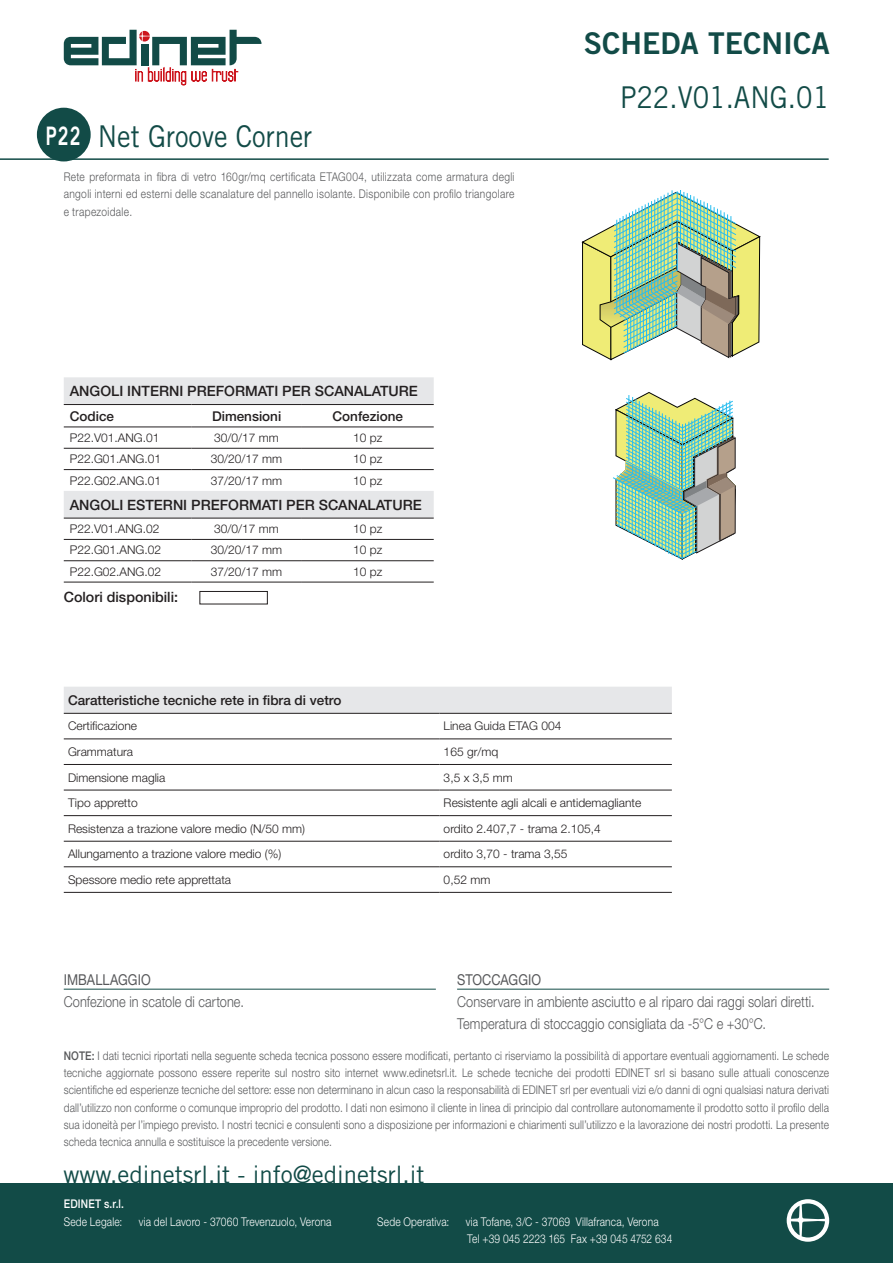
<style>
.page{position:relative;width:893px;height:1263px;background:#fff}
.page>*{position:absolute;margin:0;border:0;box-sizing:border-box;transform-origin:0 0}
.ProductTitle{font:30px "Trade Gothic";color:#124b47;scale:.9 1}
.t1{font:30px "Trade Gothic Bold Two";color:#124b47}
.t2{font:25.5px "Trade Gothic Bold Two";color:#fff;scale:.7 1}
.t3{font:24px "Trade Gothic";color:#124b47}
.BodyCopy{font:300 15px "Helvetica Neue LT Std";letter-spacing:.005em;color:#57585a;scale:.85 1}
.Imballaggio-Stoccagg{font:15px "Helvetica Neue LT Std";letter-spacing:.005em;color:#57585a;scale:.85 1}
.Table_Title{font:500 14.25px "Helvetica Neue LT Std";color:#231f20}
.Color{font:500 14.25px "Helvetica Neue LT Std";color:#231f20}
.Table_Header{font:500 13.5px "Helvetica Neue LT Std";color:#231f20}
.BodyCopy-2{font:300 12px/17.2px "Helvetica Neue LT Std";letter-spacing:.02em;color:#57585a;text-align:justify;scale:.85 1}
.Table_BodyCopy{font:300 12px "Helvetica Neue LT Std";color:#231f20}
.t4{font:300 12px/17.7px "Helvetica Neue LT Std";letter-spacing:.015em;color:#fff;scale:.85 1}
.t5{font:500 12px "Helvetica Neue LT Std";letter-spacing:.015em;color:#fff;scale:.85 1}
.s1{font-weight:500}
</style>
<div class="page">
<hr style="left:0;top:158px;width:829px;height:2px;background:#124b47">
<div style="left:37px;top:108px;width:54px;height:53px;background:#124b47;border-radius:50%"></div>
<hr style="left:672px;top:190px;width:1px;height:80px;background:#28bdef">
<hr style="left:680px;top:190px;width:1px;height:55px;background:#28bdef">
<svg style="left:582px;top:191px;width:178px;height:169px"></svg>
<svg style="left:613px;top:392px;width:123px;height:168px"></svg>
<svg style="left:64px;top:30px;width:197px;height:55px"></svg>
<div style="left:0;top:1183px;width:893px;height:80px;background:#124b47"></div>
<svg style="left:787px;top:1199px;width:42px;height:43px"></svg>
<div style="left:64px;top:687px;width:608px;height:26px;background:#e6e7e9"></div>
<hr style="left:64px;top:713px;width:375px;height:1px;background:#231f20">
<hr style="left:439px;top:713px;width:233px;height:1px;background:#231f20">
<hr style="left:64px;top:739px;width:375px;height:1px;background:#231f20">
<hr style="left:439px;top:739px;width:233px;height:1px;background:#231f20">
<hr style="left:64px;top:764px;width:375px;height:1px;background:#231f20">
<hr style="left:439px;top:764px;width:233px;height:1px;background:#231f20">
<hr style="left:64px;top:790px;width:375px;height:1px;background:#231f20">
<hr style="left:439px;top:790px;width:233px;height:1px;background:#231f20">
<hr style="left:64px;top:815px;width:375px;height:1px;background:#231f20">
<hr style="left:439px;top:815px;width:233px;height:1px;background:#231f20">
<hr style="left:64px;top:841px;width:375px;height:1px;background:#231f20">
<hr style="left:439px;top:841px;width:233px;height:1px;background:#231f20">
<hr style="left:64px;top:866px;width:375px;height:1px;background:#231f20">
<hr style="left:439px;top:866px;width:233px;height:1px;background:#231f20">
<hr style="left:64px;top:892px;width:375px;height:1px;background:#231f20">
<hr style="left:439px;top:892px;width:233px;height:1px;background:#231f20">
<hr style="left:64px;top:989px;width:372px;height:1px;background:#124b47">
<hr style="left:457px;top:989px;width:372px;height:1px;background:#124b47">
<div style="left:199px;top:591px;width:69px;height:13px;border:1px solid #231f20"></div>
<svg style="left:64px;top:377px;width:370px;height:141px"></svg>
<hr style="left:64px;top:427px;width:127px;height:1px;background:#231f20">
<hr style="left:191px;top:427px;width:111px;height:1px;background:#231f20">
<hr style="left:302px;top:427px;width:132px;height:1px;background:#231f20">
<hr style="left:64px;top:448px;width:127px;height:1px;background:#231f20">
<hr style="left:191px;top:448px;width:111px;height:1px;background:#231f20">
<hr style="left:302px;top:448px;width:132px;height:1px;background:#231f20">
<hr style="left:64px;top:469px;width:127px;height:1px;background:#231f20">
<hr style="left:191px;top:469px;width:111px;height:1px;background:#231f20">
<hr style="left:302px;top:469px;width:132px;height:1px;background:#231f20">
<hr style="left:64px;top:518px;width:127px;height:1px;background:#231f20">
<hr style="left:191px;top:518px;width:111px;height:1px;background:#231f20">
<hr style="left:302px;top:518px;width:132px;height:1px;background:#231f20">
<hr style="left:64px;top:539px;width:127px;height:1px;background:#231f20">
<hr style="left:191px;top:539px;width:111px;height:1px;background:#231f20">
<hr style="left:302px;top:539px;width:132px;height:1px;background:#231f20">
<hr style="left:64px;top:560px;width:127px;height:1px;background:#231f20">
<hr style="left:191px;top:560px;width:111px;height:1px;background:#231f20">
<hr style="left:302px;top:560px;width:132px;height:1px;background:#231f20">
<hr style="left:64px;top:582px;width:127px;height:1px;background:#231f20">
<hr style="left:191px;top:582px;width:111px;height:1px;background:#231f20">
<hr style="left:64px;top:404px;width:127px;height:1px;background:#231f20">
<hr style="left:191px;top:404px;width:111px;height:1px;background:#231f20">
<hr style="left:302px;top:404px;width:132px;height:1px;background:#231f20">
<hr style="left:302px;top:582px;width:132px;height:1px;background:#231f20">
<h1 class="t1" style="left:584px;top:25px;width:247px">SCHEDA TECNICA</h1>
<p class="ProductTitle" style="left:98px;top:118px;width:240px">Net Groove Corner</p>
<p class="BodyCopy-2" style="left:64px;top:168px;width:532px">Rete preformata in fibra di vetro 160gr/mq certificata ETAG004, utilizzata come armatura degli angoli interni ed esterni delle scanalature del pannello isolante. Disponibile con profilo triangolare e trapezoidale.</p>
<p class="t2" style="left:46px;top:120px;width:52px">P22</p>
<p class="Table_Title" style="left:70px;top:382px;width:349px">ANGOLI INTERNI PREFORMATI PER SCANALATURE</p>
<p class="Table_Header" style="left:70px;top:408px;width:46px">Codice</p>
<p class="Table_Header" style="left:212px;top:408px;width:71px">Dimensioni</p>
<p class="Table_Header" style="left:333px;top:408px;width:72px">Confezione</p>
<p class="Table_BodyCopy" style="left:70px;top:430px;width:91px">P22.V01.ANG.01</p>
<p class="Table_BodyCopy" style="left:214px;top:430px;width:66px">30/0/17 mm</p>
<p class="Table_BodyCopy" style="left:353px;top:430px;width:31px">10 pz</p>
<p class="Table_BodyCopy" style="left:70px;top:452px;width:93px">P22.G01.ANG.01</p>
<p class="Table_BodyCopy" style="left:211px;top:452px;width:73px">30/20/17 mm</p>
<p class="Table_BodyCopy" style="left:353px;top:452px;width:31px">10 pz</p>
<p class="Table_BodyCopy" style="left:70px;top:473px;width:93px">P22.G02.ANG.01</p>
<p class="Table_BodyCopy" style="left:211px;top:473px;width:73px">37/20/17 mm</p>
<p class="Table_BodyCopy" style="left:353px;top:473px;width:31px">10 pz</p>
<p class="Table_Title" style="left:70px;top:496px;width:353px">ANGOLI ESTERNI PREFORMATI PER SCANALATURE</p>
<p class="Table_BodyCopy" style="left:70px;top:521px;width:91px">P22.V01.ANG.02</p>
<p class="Table_BodyCopy" style="left:214px;top:521px;width:66px">30/0/17 mm</p>
<p class="Table_BodyCopy" style="left:353px;top:521px;width:31px">10 pz</p>
<p class="Table_BodyCopy" style="left:70px;top:543px;width:93px">P22.G01.ANG.02</p>
<p class="Table_BodyCopy" style="left:211px;top:543px;width:73px">30/20/17 mm</p>
<p class="Table_BodyCopy" style="left:353px;top:543px;width:31px">10 pz</p>
<p class="Table_BodyCopy" style="left:70px;top:564px;width:93px">P22.G02.ANG.02</p>
<p class="Table_BodyCopy" style="left:211px;top:564px;width:73px">37/20/17 mm</p>
<p class="Table_BodyCopy" style="left:353px;top:564px;width:31px">10 pz</p>
<p class="Color" style="left:64px;top:588px;width:116px">Colori disponibili:</p>
<p class="ProductTitle" style="left:620px;top:79px;width:234px">P22.V01.ANG.01</p>
<p class="Table_Header" style="left:68px;top:692px;width:275px">Caratteristiche tecniche rete in fibra di vetro</p>
<p class="Table_BodyCopy" style="left:68px;top:719px;width:71px">Certificazione</p>
<p class="Table_BodyCopy" style="left:444px;top:719px;width:119px">Linea Guida ETAG 004</p>
<p class="Table_BodyCopy" style="left:68px;top:744px;width:67px">Grammatura</p>
<p class="Table_BodyCopy" style="left:444px;top:744px;width:56px">165 gr/mq</p>
<p class="Table_BodyCopy" style="left:68px;top:770px;width:99px">Dimensione maglia</p>
<p class="Table_BodyCopy" style="left:444px;top:770px;width:71px">3,5 x 3,5 mm</p>
<p class="Table_BodyCopy" style="left:68px;top:795px;width:71px">Tipo appretto</p>
<p class="Table_BodyCopy" style="left:444px;top:795px;width:199px">Resistente agli alcali e antidemagliante</p>
<p class="Table_BodyCopy" style="left:68px;top:821px;width:238px">Resistenza a trazione valore medio (N/50 mm)</p>
<p class="Table_BodyCopy" style="left:444px;top:821px;width:159px">ordito 2.407,7 - trama 2.105,4</p>
<p class="Table_BodyCopy" style="left:68px;top:847px;width:215px">Allungamento a trazione valore medio (%)</p>
<p class="Table_BodyCopy" style="left:444px;top:847px;width:125px">ordito 3,70 - trama 3,55</p>
<p class="Table_BodyCopy" style="left:68px;top:872px;width:165px">Spessore medio rete apprettata</p>
<p class="Table_BodyCopy" style="left:444px;top:872px;width:48px">0,52 mm</p>
<p class="Imballaggio-Stoccagg" style="left:64px;top:970px;width:104px">IMBALLAGGIO</p>
<p class="BodyCopy" style="left:64px;top:992px;width:213px">Confezione in scatole di cartone.</p>
<p class="Imballaggio-Stoccagg" style="left:457px;top:970px;width:100px">STOCCAGGIO</p>
<p class="BodyCopy" style="left:457px;top:992px;width:422px">Conservare in ambiente asciutto e al riparo dai raggi solari diretti.</p>
<p class="BodyCopy" style="left:457px;top:1014px;width:365px">Temperatura di stoccaggio consigliata da -5°C e +30°C.</p>
<p class="BodyCopy-2" style="left:64px;top:1047px;width:902px"><span class="s1">NOTE:</span> I dati tecnici riportati nella seguente scheda tecnica possono essere modificati, pertanto ci riserviamo la possibilità di apportare eventuali aggiornamenti. Le schede tecniche aggiornate possono essere reperite sul nostro sito internet www.edinetsrl.it. Le schede tecniche dei prodotti EDINET srl si basano sulle attuali conoscenze scientifiche ed esperienze tecniche del settore: esse non determinano in alcun caso la responsabilità di EDINET srl per eventuali vizi e/o danni di ogni qualsiasi natura derivati dall’utilizzo non conforme o comunque improprio del prodotto. I dati non esimono il cliente in linea di principio dal controllare autonomamente il prodotto sotto il profilo della sua idoneità per l’impiego previsto. I nostri tecnici e consulenti sono a disposizione per informazioni e chiarimenti sull’utilizzo e la lavorazione dei nostri prodotti. La presente scheda tecnica annulla e sostituisce la precedente versione.</p>
<h3 class="t3" style="left:63px;top:1160px;width:363px">www.edinetsrl.it - info@edinetsrl.it</h3>
<p class="t5" style="left:64px;top:1196px;width:72px">EDINET s.r.l.</p>
<p class="t4" style="left:64px;top:1212px;width:70px">Sede Legale:</p>
<p class="t4" style="left:139px;top:1212px;width:228px">via del Lavoro - 37060 Trevenzuolo, Verona</p>
<p class="t4" style="left:377px;top:1212px;width:86px">Sede Operativa:</p>
<p class="t4" style="left:466px;top:1212px;width:245px">via Tofane, 3/C - 37069 Villafranca, Verona<br>Tel +39 045 2223 165 Fax +39 045 4752 634</p>
</div>
